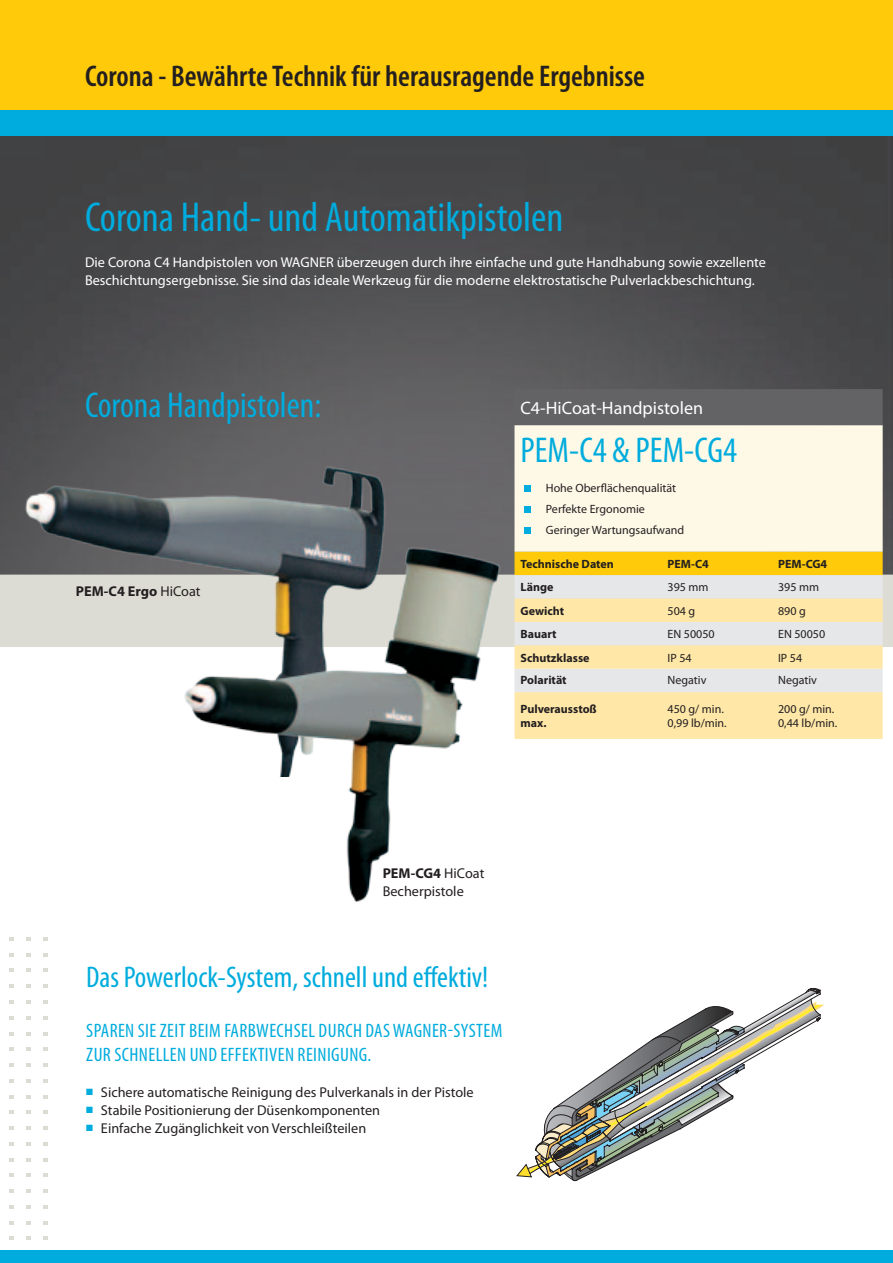
<style>
.page{position:relative;width:893px;height:1263px;background:#fff}
.page>*{position:absolute;margin:0;border:0;box-sizing:border-box;transform-origin:0 0}
.Slogan_Condensed_28p{font:condensed 42px "Myriad Pro";color:#00acdd}
.Slogan_Condensed_24p{font:condensed 36px "Myriad Pro";color:#00acdd}
.Declaration_Semibold{font:600 condensed 30px "Myriad Pro";color:#231f20}
.Slogan_Condensed_20p{font:condensed 30px "Myriad Pro";color:#00acdd}
.Title_Condensed_13pt{font:condensed 19.5px/23.4px "Myriad Pro";letter-spacing:.02em;color:#00acdd}
.Table_Head_12pt_whit{font:18px "Myriad Pro";color:#fff}
.continuous_Text_9_5p{font:14.25px/18px "Myriad Pro";color:#fff}
.Listing_Text_9_5pt_1{font:14.25px "Myriad Pro";color:#231f20}
.continuous_Text_9_5p-2{font:14.25px/18px "Myriad Pro";color:#231f20}
.continuous_Text_9_5p-3{font:700 14.25px "Myriad Pro";color:#231f20}
.Tabel_Data_8pt{font:12px/14.4px "Myriad Pro";color:#231f20}
.Tabel_Dimensions_Bol{font:700 12px/14.4px "Myriad Pro";color:#231f20}
.s1{font-weight:400}
.s2{font-weight:700}
.s3{color:#00acdd}
</style>
<div class="page">
<img style="left:0;top:136px;width:893px;height:439px">
<div style="left:0;top:575px;width:893px;height:71px;background:#dcdcd4"></div>
<svg style="left:43px;top:1047px;width:5px;height:4px"></svg>
<svg style="left:43px;top:1032px;width:5px;height:3px"></svg>
<svg style="left:43px;top:1016px;width:5px;height:4px"></svg>
<svg style="left:43px;top:1000px;width:5px;height:4px"></svg>
<svg style="left:44px;top:1110px;width:4px;height:4px"></svg>
<svg style="left:44px;top:1095px;width:4px;height:3px"></svg>
<svg style="left:44px;top:1079px;width:4px;height:4px"></svg>
<svg style="left:44px;top:1063px;width:4px;height:4px"></svg>
<svg style="left:43px;top:1205px;width:5px;height:4px"></svg>
<svg style="left:43px;top:1189px;width:5px;height:4px"></svg>
<svg style="left:43px;top:1173px;width:5px;height:4px"></svg>
<svg style="left:43px;top:1158px;width:5px;height:3px"></svg>
<svg style="left:43px;top:1142px;width:5px;height:4px"></svg>
<svg style="left:43px;top:1126px;width:5px;height:4px"></svg>
<svg style="left:44px;top:1221px;width:4px;height:4px"></svg>
<svg style="left:44px;top:937px;width:4px;height:4px"></svg>
<svg style="left:44px;top:953px;width:4px;height:4px"></svg>
<svg style="left:44px;top:968px;width:4px;height:4px"></svg>
<svg style="left:44px;top:984px;width:4px;height:4px"></svg>
<svg style="left:9px;top:1047px;width:4px;height:4px"></svg>
<svg style="left:9px;top:1032px;width:4px;height:3px"></svg>
<svg style="left:9px;top:1016px;width:4px;height:4px"></svg>
<svg style="left:9px;top:1000px;width:4px;height:4px"></svg>
<svg style="left:9px;top:1110px;width:4px;height:4px"></svg>
<svg style="left:9px;top:1095px;width:4px;height:3px"></svg>
<svg style="left:9px;top:1079px;width:4px;height:4px"></svg>
<svg style="left:9px;top:1063px;width:4px;height:4px"></svg>
<svg style="left:9px;top:1205px;width:4px;height:4px"></svg>
<svg style="left:9px;top:1189px;width:4px;height:4px"></svg>
<svg style="left:9px;top:1173px;width:4px;height:4px"></svg>
<svg style="left:9px;top:1158px;width:4px;height:3px"></svg>
<svg style="left:9px;top:1142px;width:4px;height:4px"></svg>
<svg style="left:9px;top:1126px;width:4px;height:4px"></svg>
<svg style="left:9px;top:1221px;width:4px;height:4px"></svg>
<svg style="left:9px;top:937px;width:4px;height:4px"></svg>
<svg style="left:9px;top:953px;width:4px;height:4px"></svg>
<svg style="left:9px;top:968px;width:4px;height:4px"></svg>
<svg style="left:9px;top:984px;width:4px;height:4px"></svg>
<svg style="left:26px;top:1047px;width:4px;height:4px"></svg>
<svg style="left:26px;top:1032px;width:4px;height:3px"></svg>
<svg style="left:26px;top:1016px;width:4px;height:4px"></svg>
<svg style="left:26px;top:1000px;width:4px;height:4px"></svg>
<svg style="left:26px;top:1110px;width:5px;height:4px"></svg>
<svg style="left:26px;top:1095px;width:5px;height:3px"></svg>
<svg style="left:26px;top:1079px;width:5px;height:4px"></svg>
<svg style="left:26px;top:1063px;width:5px;height:4px"></svg>
<svg style="left:26px;top:1205px;width:4px;height:4px"></svg>
<svg style="left:26px;top:1189px;width:4px;height:4px"></svg>
<svg style="left:26px;top:1173px;width:4px;height:4px"></svg>
<svg style="left:26px;top:1158px;width:4px;height:3px"></svg>
<svg style="left:26px;top:1142px;width:4px;height:4px"></svg>
<svg style="left:26px;top:1126px;width:4px;height:4px"></svg>
<svg style="left:26px;top:1221px;width:5px;height:4px"></svg>
<svg style="left:26px;top:937px;width:5px;height:4px"></svg>
<svg style="left:26px;top:953px;width:5px;height:4px"></svg>
<svg style="left:26px;top:968px;width:5px;height:4px"></svg>
<svg style="left:26px;top:984px;width:5px;height:4px"></svg>
<svg style="left:44px;top:1236px;width:4px;height:4px"></svg>
<svg style="left:9px;top:1236px;width:4px;height:4px"></svg>
<svg style="left:26px;top:1236px;width:5px;height:4px"></svg>
<img style="left:23px;top:465px;width:367px;height:182px">
<img style="left:175px;top:542px;width:330px;height:360px">
<svg style="left:517px;top:988px;width:304px;height:193px"></svg>
<div style="left:0;top:0;width:893px;height:111px;background:#feca0a"></div>
<div style="left:0;top:111px;width:893px;height:25px;background:#00acdd"></div>
<div style="left:0;top:1250px;width:893px;height:13px;background:#00acdd"></div>
<div style="left:514px;top:389px;width:369px;height:36px;background:#636366"></div>
<div style="left:514px;top:425px;width:369px;height:127px;background:#fef9e7"></div>
<svg style="left:514px;top:552px;width:369px;height:47px"></svg>
<svg style="left:514px;top:599px;width:369px;height:140px;fill:#ffe7a7"></svg>
<div style="left:525px;top:485px;width:6px;height:7px;background:#00acdd"></div>
<div style="left:525px;top:506px;width:6px;height:7px;background:#00acdd"></div>
<div style="left:525px;top:527px;width:6px;height:7px;background:#00acdd"></div>
<p class="Declaration_Semibold" style="left:85px;top:60px;width:562px">Corona - BewährteTechnik für herausragende Ergebnisse</p>
<p class="Slogan_Condensed_28p" style="left:85px;top:192px;width:480px">Corona Hand- und Automatikpistolen</p>
<p class="continuous_Text_9_5p" style="left:85px;top:253px;width:682px">Die Corona C4 Handpistolen von WAGNER überzeugen durch ihre einfache und gute Handhabung sowie exzellente<br>Beschichtungsergebnisse. Sie sind das ideale Werkzeug für die moderne elektrostatische Pulverlackbeschichtung.</p>
<p class="Slogan_Condensed_24p" style="left:85px;top:383px;width:238px">Corona Handpistolen:</p>
<p class="continuous_Text_9_5p-3" style="left:76px;top:582px;width:126px">PEM-C4 Ergo <span class="s1">HiCoat</span></p>
<p class="Table_Head_12pt_whit" style="left:520px;top:397px;width:184px">C4-HiCoat-Handpistolen</p>
<p class="Slogan_Condensed_24p" style="left:520px;top:428px;width:218px">PEM-C4 &amp; PEM-CG4</p>
<p class="Tabel_Data_8pt" style="left:546px;top:481px;width:132px">Hohe Oberflächenqualität</p>
<p class="Tabel_Data_8pt" style="left:546px;top:502px;width:100px">Perfekte Ergonomie</p>
<p class="Tabel_Data_8pt" style="left:546px;top:523px;width:140px">Geringer Wartungsaufwand</p>
<p class="Tabel_Dimensions_Bol" style="left:520px;top:556px;width:95px">Technische Daten</p>
<p class="Tabel_Dimensions_Bol" style="left:667px;top:556px;width:43px">PEM-C4</p>
<p class="Tabel_Dimensions_Bol" style="left:778px;top:556px;width:51px">PEM-CG4</p>
<p class="Tabel_Dimensions_Bol" style="left:520px;top:580px;width:34px">Länge</p>
<p class="Tabel_Data_8pt" style="left:667px;top:580px;width:43px">395 mm</p>
<p class="Tabel_Data_8pt" style="left:778px;top:580px;width:43px">395 mm</p>
<p class="Tabel_Dimensions_Bol" style="left:520px;top:603px;width:45px">Gewicht</p>
<p class="Tabel_Data_8pt" style="left:667px;top:603px;width:29px">504 g</p>
<p class="Tabel_Data_8pt" style="left:778px;top:603px;width:29px">890 g</p>
<p class="Tabel_Dimensions_Bol" style="left:520px;top:626px;width:38px">Bauart</p>
<p class="Tabel_Data_8pt" style="left:667px;top:627px;width:49px">EN 50050</p>
<p class="Tabel_Data_8pt" style="left:778px;top:627px;width:49px">EN 50050</p>
<p class="Tabel_Dimensions_Bol" style="left:520px;top:650px;width:71px">Schutzklasse</p>
<p class="Tabel_Data_8pt" style="left:667px;top:650px;width:26px">IP 54</p>
<p class="Tabel_Data_8pt" style="left:778px;top:650px;width:26px">IP 54</p>
<p class="Tabel_Dimensions_Bol" style="left:520px;top:672px;width:48px">Polarität</p>
<p class="Tabel_Data_8pt" style="left:667px;top:672px;width:40px">Negativ</p>
<p class="Tabel_Data_8pt" style="left:778px;top:672px;width:40px">Negativ</p>
<p class="Tabel_Dimensions_Bol" style="left:520px;top:701px;width:78px">Pulverausstoß max.</p>
<p class="Tabel_Data_8pt" style="left:667px;top:701px;width:61px">450 g/ min.<br>0,99 lb/min.</p>
<p class="Tabel_Data_8pt" style="left:778px;top:701px;width:61px">200 g/ min.<br>0,44 lb/min.</p>
<p class="continuous_Text_9_5p-2" style="left:383px;top:864px;width:103px"><span class="s2">PEM-CG4</span> HiCoat<br>Becherpistole</p>
<p class="Slogan_Condensed_20p" style="left:86px;top:959px;width:404px">Das Powerlock-System, schnell und effektiv!</p>
<p class="Title_Condensed_13pt" style="left:86px;top:1019px;width:418px">SPAREN SIE ZEIT BEIM FARBWECHSEL DURCH DAS WAGNER-SYSTEM<br>ZUR SCHNELLEN UND EFFEKTIVEN REINIGUNG.</p>
<p class="Listing_Text_9_5pt_1" style="left:86px;top:1083px;width:389px"><span class="s3">■</span> Sichere automatische Reinigung des Pulverkanals in der Pistole</p>
<p class="Listing_Text_9_5pt_1" style="left:86px;top:1101px;width:295px"><span class="s3">■</span> Stabile Positionierung der Düsenkomponenten</p>
<p class="Listing_Text_9_5pt_1" style="left:86px;top:1119px;width:282px"><span class="s3">■</span> Einfache Zugänglichkeit von Verschleißteilen</p>
</div>
